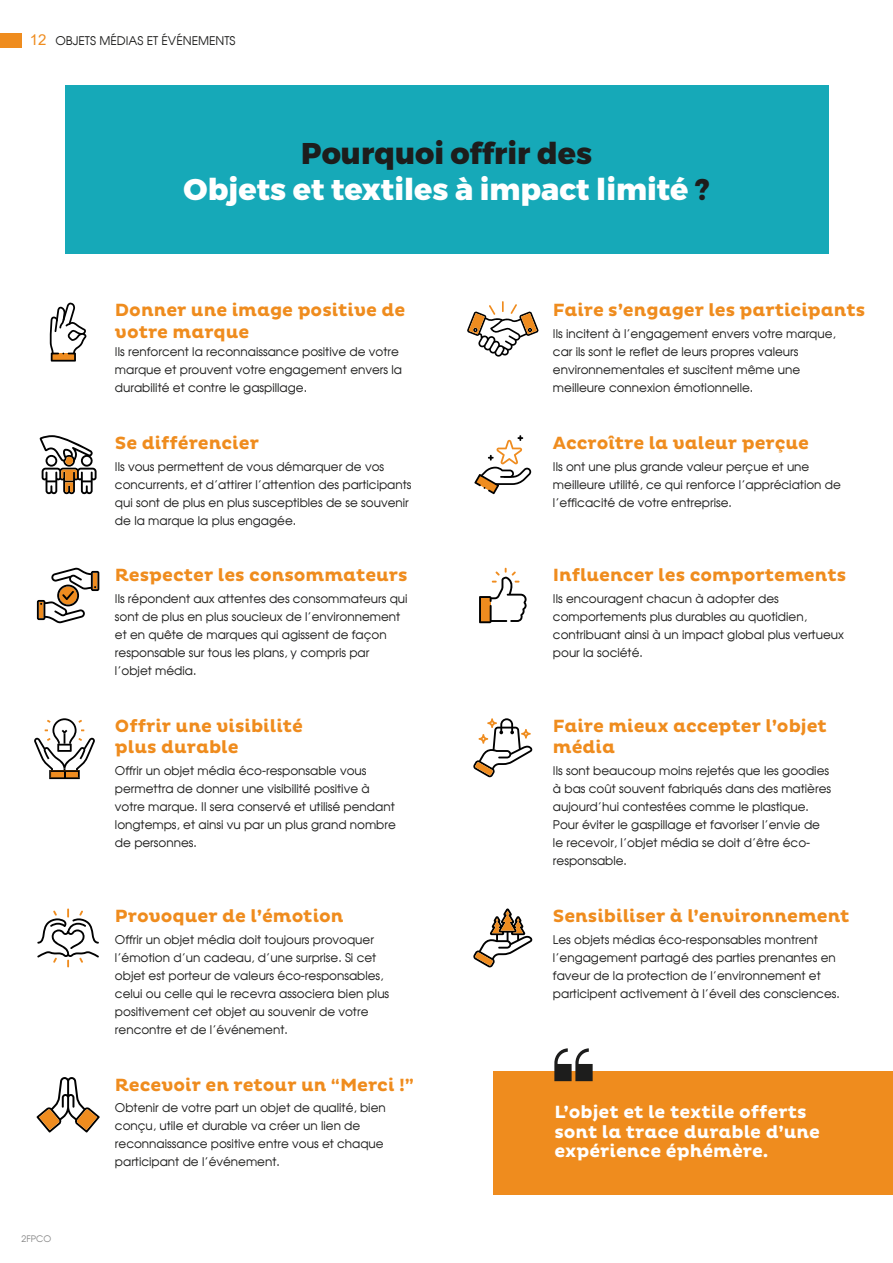
<style>
.page{position:relative;width:893px;height:1263px;background:#fff}
.page>*{position:absolute;margin:0;border:0;box-sizing:border-box;transform-origin:0 0}
.t1{font:30px/36px "Trueno Ex Bd";color:#fff;text-align:center}
.t2{font:700 18px/21.6px "Pluto";color:#ef8c1e}
.t3{font:700 18px/19.5px "Pluto";color:#fff}
.t4{font:12px/18px "Avalon Plain";color:#1d1d1c}
.t5{font:9px "Avalon Plain";color:#878787}
.s1{font-family:"Arial";font-size:15px;color:#ef8c1e}
.s2{color:#1d1d1c}
</style>
<div class="page">
<div style="left:65px;top:85px;width:764px;height:169px;background:#16a9b8"></div>
<svg style="left:50px;top:302px;width:37px;height:60px"></svg>
<svg style="left:467px;top:301px;width:72px;height:56px"></svg>
<svg style="left:474px;top:435px;width:57px;height:59px"></svg>
<svg style="left:40px;top:435px;width:57px;height:59px"></svg>
<svg style="left:37px;top:568px;width:62px;height:55px"></svg>
<svg style="left:479px;top:568px;width:48px;height:55px"></svg>
<svg style="left:473px;top:908px;width:59px;height:59px"></svg>
<svg style="left:37px;top:908px;width:62px;height:59px"></svg>
<svg style="left:473px;top:718px;width:59px;height:59px"></svg>
<svg style="left:35px;top:718px;width:60px;height:61px"></svg>
<svg style="left:36px;top:1077px;width:64px;height:56px"></svg>
<div style="left:493px;top:1072px;width:400px;height:123px;background:#ef8c1e"></div>
<svg style="left:554px;top:1048px;width:39px;height:33px"></svg>
<div style="left:0;top:33px;width:21px;height:15px;background:#ef8c1e"></div>
<p class="t4" style="left:30px;top:32px;width:207px"><span class="s1">12</span> OBJETS MÉDIAS ET ÉVÉNEMENTS</p>
<h1 class="t1" style="left:184px;top:136px;width:527px"><span class="s2">Pourquoi offrir des<br></span>Objets et textiles à impact limité <span class="s2">?</span></h1>
<h2 class="t2" style="left:115px;top:300px;width:292px">Donner une image positive de votre marque</h2>
<p class="t4" style="left:115px;top:342px;width:289px">Ils renforcent la reconnaissance positive de votre marque et prouvent votre engagement envers la durabilité et contre le gaspillage.</p>
<h2 class="t2" style="left:115px;top:432px;width:145px">Se différencier</h2>
<p class="t4" style="left:115px;top:457px;width:298px">Ils vous permettent de vous démarquer de vos concurrents, et d’attirer l’attention des participants qui sont de plus en plus susceptibles de se souvenir de la marque la plus engagée.</p>
<h2 class="t2" style="left:115px;top:565px;width:294px">Respecter les consommateurs</h2>
<p class="t4" style="left:115px;top:589px;width:294px">Ils répondent aux attentes des consommateurs qui sont de plus en plus soucieux de l’environnement et en quête de marques qui agissent de façon responsable sur tous les plans, y compris par l’objet média.</p>
<h2 class="t2" style="left:115px;top:715px;width:190px">Offrir une visibilité plus durable</h2>
<p class="t4" style="left:115px;top:762px;width:282px">Offrir un objet média éco-responsable vous permettra de donner une visibilité positive à votre marque. Il sera conservé et utilisé pendant longtemps, et ainsi vu par un plus grand nombre de personnes.</p>
<h2 class="t2" style="left:115px;top:906px;width:230px">Provoquer de l’émotion</h2>
<p class="t4" style="left:115px;top:930px;width:276px">Offrir un objet média doit toujours provoquer l’émotion d’un cadeau, d’une surprise. Si cet objet est porteur de valeurs éco-responsables, celui ou celle qui le recevra associera bien plus positivement cet objet au souvenir de votre rencontre et de l’événement.</p>
<h2 class="t2" style="left:553px;top:300px;width:314px">Faire s’engager les participants</h2>
<p class="t4" style="left:553px;top:324px;width:284px">Ils incitent à l’engagement envers votre marque, car ils sont le reflet de leurs propres valeurs environnementales et suscitent même une meilleure connexion émotionnelle.</p>
<h2 class="t2" style="left:553px;top:432px;width:258px">Accroître la valeur perçue</h2>
<p class="t4" style="left:553px;top:457px;width:289px">Ils ont une plus grande valeur perçue et une meilleure utilité, ce qui renforce l’appréciation de l’efficacité de votre entreprise.</p>
<h2 class="t2" style="left:553px;top:565px;width:295px">Influencer les comportements</h2>
<p class="t4" style="left:553px;top:589px;width:292px">Ils encouragent chacun à adopter des comportements plus durables au quotidien, contribuant ainsi à un impact global plus vertueux pour la société.</p>
<h2 class="t2" style="left:553px;top:715px;width:276px">Faire mieux accepter l’objet média</h2>
<p class="t4" style="left:553px;top:762px;width:280px">Ils sont beaucoup moins rejetés que les goodies à bas coût souvent fabriqués dans des matières aujourd’hui contestées comme le plastique.<br>Pour éviter le gaspillage et favoriser l’envie de le recevoir, l’objet média se doit d’être éco&shy;responsable.</p>
<h2 class="t2" style="left:553px;top:906px;width:298px">Sensibiliser à l’environnement</h2>
<p class="t4" style="left:553px;top:930px;width:288px">Les objets médias éco-responsables montrent l’engagement partagé des parties prenantes en faveur de la protection de l’environnement et participent activement à l’éveil des consciences.</p>
<p class="t5" style="left:21px;top:1233px;width:31px">2FPCO</p>
<h2 class="t2" style="left:115px;top:1074px;width:301px">Recevoir en retour un “Merci !”</h2>
<p class="t4" style="left:115px;top:1099px;width:272px">Obtenir de votre part un objet de qualité, bien conçu, utile et durable va créer un lien de reconnaissance positive entre vous et chaque participant de l’événement.</p>
<h2 class="t3" style="left:554px;top:1103px;width:267px">L’objet et le textile offerts sont la trace durable d’une expérience éphémère.</h2>
</div>
